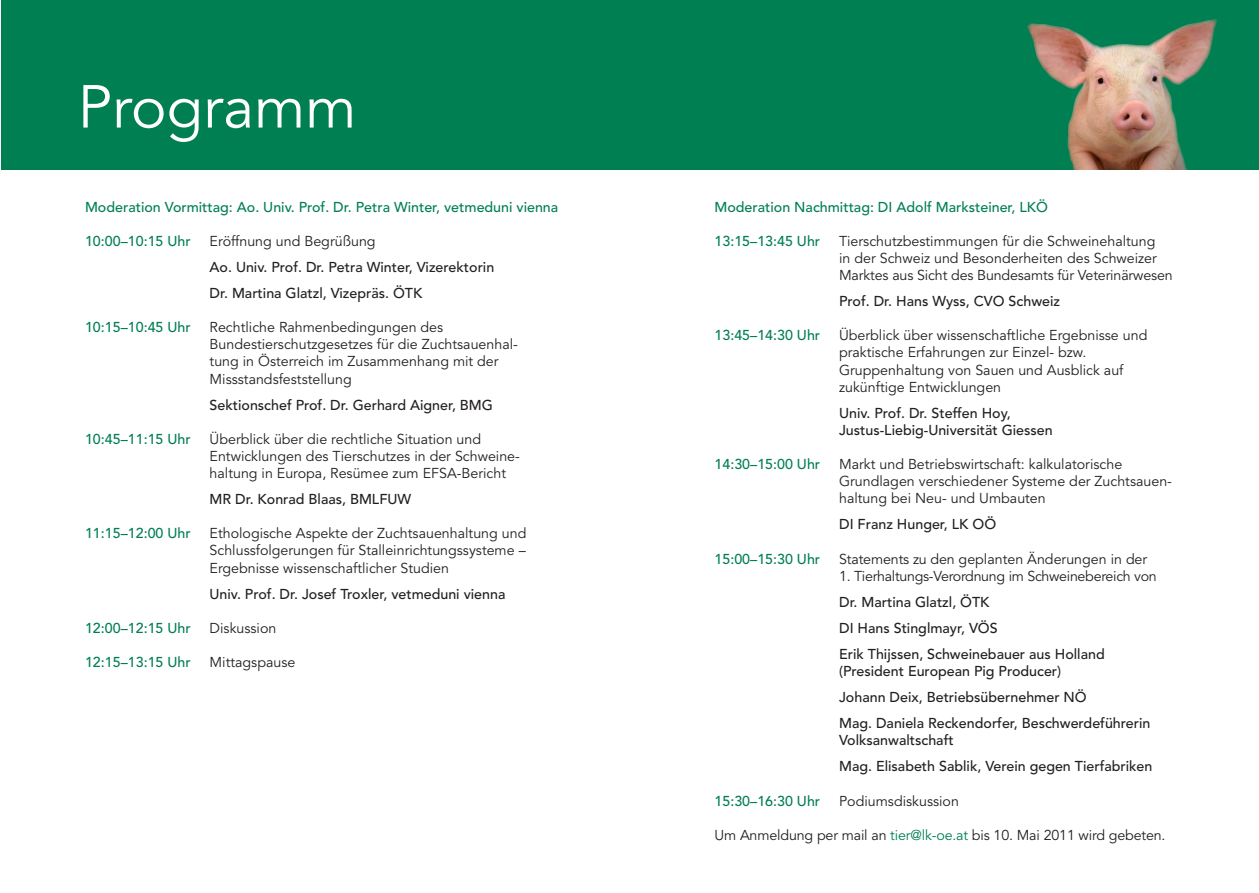
<style>
.page{position:relative;width:1259px;height:893px;background:#fff}
.page>*{position:absolute;margin:0;border:0;box-sizing:border-box;transform-origin:0 0}
.t1{font:60px "Avenir";color:#fff}
.t2{font:14.25px/17.1px "Avenir";color:#231f20}
.t3{font:500 14.25px/17.1px "Avenir";color:#231f20}
.t4{font:500 14.25px "Avenir";color:#007f52}
.t5{font:14.25px "Avenir";letter-spacing:-.02em;color:#231f20}
.s1{color:#007f52}
</style>
<div class="page">
<div style="left:1px;top:0;width:1258px;height:170px;background:#007f52"></div>
<img style="left:1027px;top:19px;width:190px;height:151px">
<p class="t1" style="left:78px;top:72px;width:280px">Programm</p>
<p class="t4" style="left:85px;top:198px;width:475px">Moderation Vormittag: Ao. Univ. Prof. Dr. Petra Winter, vetmeduni vienna</p>
<p class="t4" style="left:85px;top:233px;width:107px">10:00–10:15 Uhr</p>
<p class="t2" style="left:210px;top:233px;width:168px">Eröffnung und Begrüßung</p>
<p class="t3" style="left:210px;top:259px;width:286px">Ao. Univ. Prof. Dr. Petra Winter, Vizerektorin</p>
<p class="t3" style="left:210px;top:285px;width:214px">Dr. Martina Glatzl, Vizepräs. ÖTK</p>
<p class="t4" style="left:85px;top:319px;width:107px">10:15–10:45 Uhr</p>
<p class="t2" style="left:210px;top:319px;width:235px">Rechtliche Rahmenbedingungen des</p>
<p class="t2" style="left:210px;top:336px;width:310px">Bundestierschutzgesetzes für die Zuchtsauenhal-</p>
<p class="t2" style="left:210px;top:353px;width:290px">tung in Österreich im Zusammenhang mit der</p>
<p class="t2" style="left:210px;top:370px;width:144px">Missstandsfeststellung</p>
<p class="t3" style="left:210px;top:396px;width:285px">Sektionschef Prof. Dr. Gerhard Aigner, BMG</p>
<p class="t4" style="left:85px;top:431px;width:107px">10:45–11:15 Uhr</p>
<p class="t2" style="left:210px;top:431px;width:273px">Überblick über die rechtliche Situation und</p>
<p class="t2" style="left:210px;top:448px;width:312px">Entwicklungen des Tierschutzes in der Schweine&shy;haltung in Europa, Resümee zum EFSA-Bericht</p>
<p class="t3" style="left:210px;top:491px;width:203px">MR Dr. Konrad Blaas, BMLFUW</p>
<p class="t4" style="left:85px;top:525px;width:107px">11:15–12:00 Uhr</p>
<p class="t2" style="left:210px;top:525px;width:318px">Ethologische Aspekte der Zuchtsauenhaltung und</p>
<p class="t2" style="left:210px;top:542px;width:318px">Schlussfolgerungen für Stalleinrichtungssysteme –</p>
<p class="t2" style="left:210px;top:559px;width:241px">Ergebnisse wissenschaftlicher Studien</p>
<p class="t3" style="left:210px;top:585px;width:297px">Univ. Prof. Dr. Josef Troxler, vetmeduni vienna</p>
<p class="t4" style="left:85px;top:620px;width:107px">12:00–12:15 Uhr</p>
<p class="t2" style="left:210px;top:620px;width:68px">Diskussion</p>
<p class="t4" style="left:85px;top:654px;width:107px">12:15–13:15 Uhr</p>
<p class="t2" style="left:210px;top:654px;width:87px">Mittagspause</p>
<p class="t4" style="left:714px;top:198px;width:335px">Moderation Nachmittag: DI Adolf Marksteiner, LKÖ</p>
<p class="t4" style="left:714px;top:233px;width:107px">13:15–13:45 Uhr</p>
<p class="t2" style="left:839px;top:233px;width:335px">Tierschutzbestimmungen für die Schweinehaltung<br>in der Schweiz und Besonderheiten des Schweizer<br>Marktes aus Sicht des Bundesamts für Veterinärwesen</p>
<p class="t3" style="left:839px;top:293px;width:222px">Prof. Dr. Hans Wyss, CVO Schweiz</p>
<p class="t4" style="left:714px;top:327px;width:107px">13:45–14:30 Uhr</p>
<p class="t2" style="left:839px;top:327px;width:310px">Überblick über wissenschaftliche Ergebnisse und</p>
<p class="t2" style="left:839px;top:344px;width:249px">praktische Erfahrungen zur Einzel- bzw.</p>
<p class="t2" style="left:839px;top:361px;width:286px">Gruppenhaltung von Sauen und Ausblick auf</p>
<p class="t2" style="left:839px;top:379px;width:164px">zukünftige Entwicklungen</p>
<p class="t3" style="left:839px;top:405px;width:173px">Univ. Prof. Dr. Steffen Hoy,</p>
<p class="t3" style="left:839px;top:422px;width:215px">Justus-Liebig-Universität Giessen</p>
<p class="t4" style="left:714px;top:456px;width:107px">14:30–15:00 Uhr</p>
<p class="t2" style="left:839px;top:456px;width:334px">Markt und Betriebswirtschaft: kalkulatorische<br>Grundlagen verschiedener Systeme der Zuchtsauen&shy;haltung bei Neu- und Umbauten</p>
<p class="t3" style="left:839px;top:516px;width:159px">DI Franz Hunger, LK OÖ</p>
<p class="t4" style="left:714px;top:550px;width:107px">15:00–15:30 Uhr</p>
<p class="t2" style="left:839px;top:550px;width:309px">Statements zu den geplanten Änderungen in der</p>
<p class="t5" style="left:839px;top:568px;width:319px">1. Tierhaltungs-Verordnung im Schweinebereich von</p>
<p class="t3" style="left:839px;top:594px;width:152px">Dr. Martina Glatzl, ÖTK</p>
<p class="t3" style="left:839px;top:620px;width:160px">DI Hans Stinglmayr, VÖS</p>
<p class="t3" style="left:839px;top:646px;width:267px">Erik Thijssen, Schweinebauer aus Holland</p>
<p class="t3" style="left:839px;top:663px;width:224px">(President European Pig Producer)</p>
<p class="t3" style="left:839px;top:689px;width:249px">Johann Deix, Betriebsübernehmer NÖ</p>
<p class="t3" style="left:839px;top:715px;width:313px">Mag. Daniela Reckendorfer, Beschwerdeführerin<br>Volksanwaltschaft</p>
<p class="t3" style="left:839px;top:758px;width:315px">Mag. Elisabeth Sablik, Verein gegen Tierfabriken</p>
<p class="t4" style="left:714px;top:792px;width:107px">15:30–16:30 Uhr</p>
<p class="t2" style="left:839px;top:793px;width:121px">Podiumsdiskussion</p>
<p class="t2" style="left:714px;top:827px;width:452px">Um Anmeldung per mail an <span class="s1">tier@lk-oe.at</span> bis 10. Mai 2011 wird gebeten.</p>
</div>
